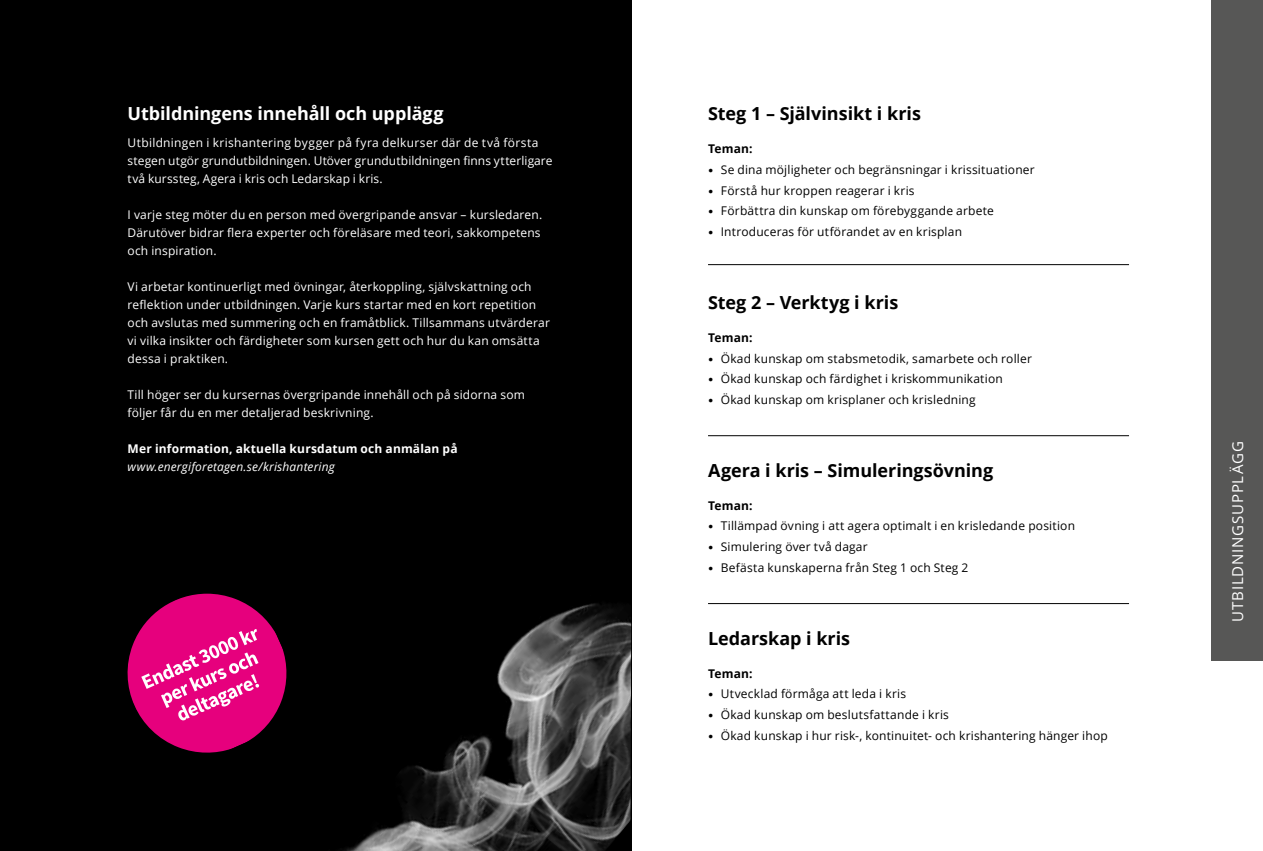
<style>
.page{position:relative;width:1263px;height:851px;background:#fff}
.page>*{position:absolute;margin:0;border:0;box-sizing:border-box;transform-origin:0 0}
.t1{font:700 18px "Open Sans";color:#000}
.t2{font:700 18px "Open Sans";letter-spacing:-.005em;color:#fff}
.t3{font:15px "Open Sans";letter-spacing:.055em;color:#fff}
.t4{font:12px/18px "Open Sans";letter-spacing:.015em;color:#fff}
.t5{font:12px "Open Sans";letter-spacing:.015em;color:#000}
.t6{font:700 12px "Open Sans";letter-spacing:.015em;color:#fff}
.t7{font:italic 12px "Open Sans";letter-spacing:.015em;color:#fff}
.t8{font:700 12px "Open Sans";letter-spacing:.01em;color:#000}
.s1{font-family:"Cambria"}
</style>
<div class="page">
<div style="left:0;top:0;width:631px;height:850px;background:#000"></div>
<div style="left:1212px;top:0;width:51px;height:660px;background:#575756"></div>
<hr style="left:708px;top:264px;width:421px;height:1px;background:#000">
<hr style="left:708px;top:435px;width:421px;height:1px;background:#000">
<hr style="left:708px;top:603px;width:421px;height:1px;background:#000">
<img style="left:346px;top:603px;width:285px;height:247px">
<svg style="left:127px;top:593px;width:160px;height:160px"></svg>
<h1 class="t2" style="left:128px;top:101px;width:317px">Utbildningens innehåll och upplägg</h1>
<p class="t4" style="left:128px;top:133px;width:427px">Utbildningen i krishantering bygger på fyra delkurser där de två första stegen utgör grundutbildningen. Utöver grundutbildningen finns ytterligare två kurssteg, Agera i kris och Ledarskap i kris.</p>
<p class="t4" style="left:128px;top:205px;width:416px">I varje steg möter du en person med övergripande ansvar – kursledaren.<br>Därutöver bidrar flera experter och föreläsare med teori, sakkompetens och inspiration.</p>
<p class="t4" style="left:128px;top:277px;width:424px">Vi arbetar kontinuerligt med övningar, återkoppling, självskattning och reflektion under utbildningen. Varje kurs startar med en kort repetition och avslutas med summering och en framåtblick. Tillsammans utvärderar vi vilka insikter och färdigheter som kursen gett och hur du kan omsätta dessa i praktiken.</p>
<p class="t4" style="left:128px;top:385px;width:399px">Till höger ser du kursernas övergripande innehåll och på sidorna som följer får du en mer detaljerad beskrivning.</p>
<p class="t6" style="left:128px;top:440px;width:332px">Mer information, aktuella kursdatum och anmälan på</p>
<p class="t7" style="left:128px;top:458px;width:209px">www.energiforetagen.se/krishantering</p>
<h1 class="t1" style="left:708px;top:101px;width:214px">Steg 1 – Självinsikt i kris</h1>
<p class="t8" style="left:708px;top:140px;width:46px">Teman:</p>
<p class="t5" style="left:708px;top:161px;width:328px"><span class="s1">•</span> Se dina möjligheter och begränsningar i krissituationer</p>
<p class="t5" style="left:708px;top:182px;width:208px"><span class="s1">•</span> Förstå hur kroppen reagerar i kris</p>
<p class="t5" style="left:708px;top:203px;width:287px"><span class="s1">•</span> Förbättra din kunskap om förebyggande arbete</p>
<p class="t5" style="left:708px;top:223px;width:255px"><span class="s1">•</span> Introduceras för utförandet av en krisplan</p>
<h1 class="t1" style="left:708px;top:289px;width:192px">Steg 2 – Verktyg i kris</h1>
<p class="t8" style="left:708px;top:329px;width:46px">Teman:</p>
<p class="t5" style="left:708px;top:350px;width:325px"><span class="s1">•</span> Ökad kunskap om stabsmetodik, samarbete och roller</p>
<p class="t5" style="left:708px;top:371px;width:296px"><span class="s1">•</span> Ökad kunskap och färdighet i kriskommunikation</p>
<p class="t5" style="left:708px;top:391px;width:269px"><span class="s1">•</span> Ökad kunskap om krisplaner och krisledning</p>
<h1 class="t1" style="left:708px;top:457px;width:287px">Agera i kris – Simuleringsövning</h1>
<p class="t8" style="left:708px;top:497px;width:46px">Teman:</p>
<p class="t5" style="left:708px;top:518px;width:368px"><span class="s1">•</span> Tillämpad övning i att agera optimalt i en krisledande position</p>
<p class="t5" style="left:708px;top:538px;width:161px"><span class="s1">•</span> Simulering över två dagar</p>
<p class="t5" style="left:708px;top:559px;width:262px"><span class="s1">•</span> Befästa kunskaperna från Steg 1 och Steg 2</p>
<h1 class="t1" style="left:708px;top:625px;width:144px">Ledarskap i kris</h1>
<p class="t8" style="left:708px;top:664px;width:46px">Teman:</p>
<p class="t5" style="left:708px;top:685px;width:200px"><span class="s1">•</span> Utvecklad förmåga att leda i kris</p>
<p class="t5" style="left:708px;top:706px;width:242px"><span class="s1">•</span> Ökad kunskap om beslutsfattande i kris</p>
<p class="t5" style="left:708px;top:727px;width:401px"><span class="s1">•</span> Ökad kunskap i hur risk-, kontinuitet- och krishantering hänger ihop</p>
<p class="t3" style="left:1227px;top:622px;width:182px;rotate:-90deg">UTBILDNINGSUPPLÄGG</p>
</div>
